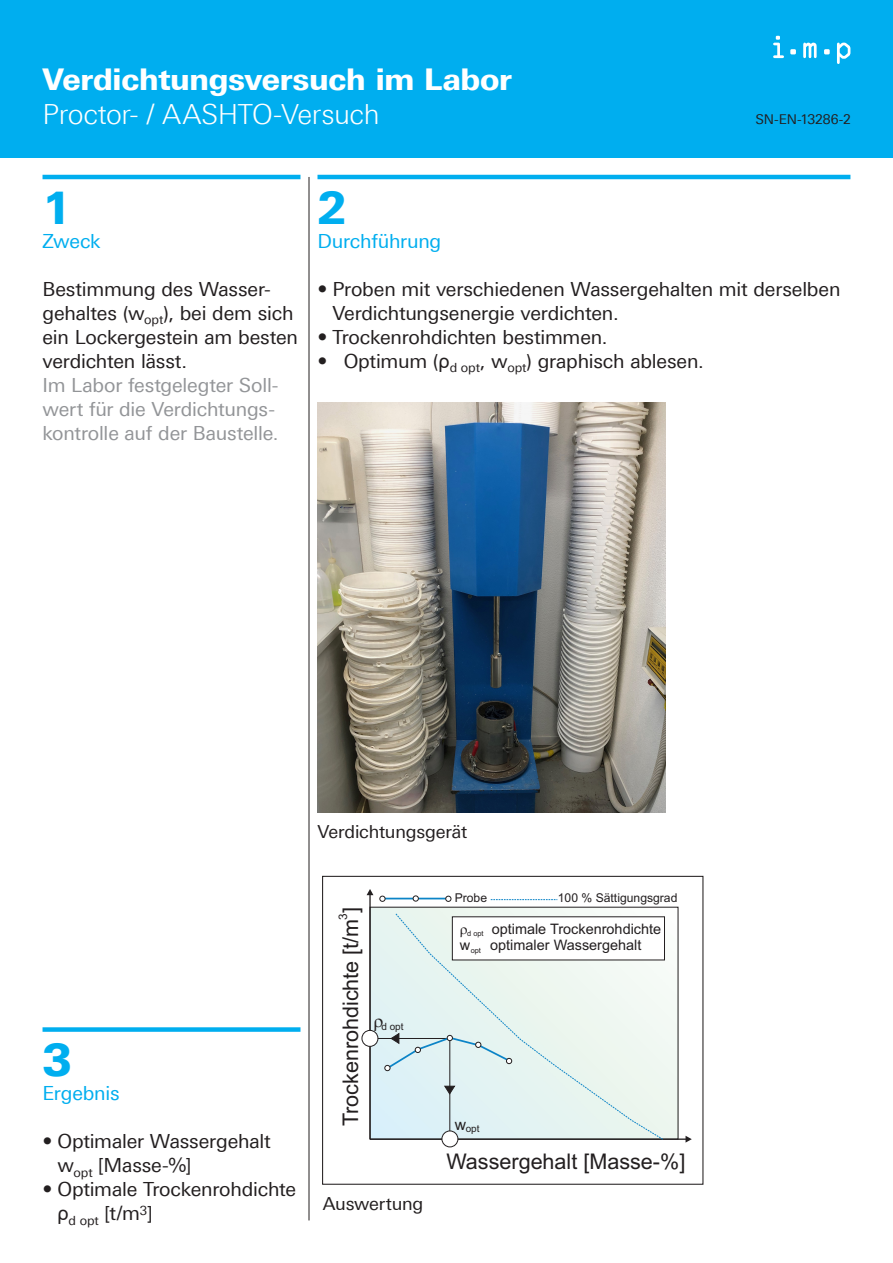
<style>
.page{position:relative;width:893px;height:1263px;background:#fff}
.page>*{position:absolute;margin:0;border:0;box-sizing:border-box;transform-origin:0 0}
.Zahl{font:800 45px "Linotype Univers 730";color:#00aeef}
.Titel{font:800 30px "Linotype Univers 730";letter-spacing:-.01em;color:#fff}
.Untertitel{font:300 27.75px "Linotype Univers 330";letter-spacing:-.015em;color:#fff}
.t1{font:24.67px "Arial";color:#231f20}
.t2{font:21.6px "Arial";color:#231f20}
.Textkörper{font:19.5px/24px "Linotype Univers 430";letter-spacing:-.01em;color:#231f20}
.Textkörper_Grau{font:19.5px/24px "Linotype Univers 430";letter-spacing:-.01em;color:#939598}
.GS{font:19.5px "Linotype Univers 430";letter-spacing:-.01em;color:#00aeef}
.Textkörper_klein{font:18px "Linotype Univers 430";letter-spacing:-.01em;color:#231f20}
.t3{font:16.05px "Arial";color:#231f20}
.t4{font:14.48px "Arial";color:#231f20}
.Norm_neu{font:13.5px "Linotype Univers 430";letter-spacing:-.015em;color:#231f20}
.t5{font:12.67px "Linotype Univers 430";color:#231f20}
.t6{font:12.15px "Arial";color:#231f20}
.t7{font:11.85px "Arial";color:#231f20}
.t8{font:9.98px "Arial";color:#231f20}
.t9{font:7.43px "Arial";color:#231f20}
.s1{font-family:"Arial"}
</style>
<div class="page">
<div style="left:0;top:0;width:893px;height:158px;background:#00aeef"></div>
<svg style="left:773px;top:36px;width:11px;height:22px"></svg>
<svg style="left:790px;top:49px;width:6px;height:5px"></svg>
<svg style="left:803px;top:43px;width:14px;height:15px"></svg>
<svg style="left:824px;top:49px;width:6px;height:5px"></svg>
<svg style="left:837px;top:43px;width:13px;height:21px"></svg>
<div style="left:43px;top:1027px;width:257px;height:5px;background:#00aeef"></div>
<hr style="left:43px;top:175px;width:257px;height:4px;background:#00aeef">
<hr style="left:317px;top:175px;width:533px;height:4px;background:#00aeef">
<hr style="left:309px;top:177px;width:1px;height:1043px;background:#231f20">
<img style="left:317px;top:403px;width:348px;height:410px">
<img style="left:372px;top:909px;width:304px;height:228px">
<hr style="left:369px;top:895px;width:2px;height:244px;background:#231f20">
<svg style="left:367px;top:889px;width:6px;height:6px"></svg>
<hr style="left:370px;top:1138px;width:316px;height:2px;background:#231f20">
<svg style="left:685px;top:1136px;width:7px;height:6px"></svg>
<svg style="left:395px;top:899px;width:269px;height:241px"></svg>
<hr style="left:382px;top:898px;width:66px;height:1px;background:#0c84c7">
<svg style="left:380px;top:896px;width:5px;height:5px"></svg>
<svg style="left:446px;top:896px;width:5px;height:5px"></svg>
<svg style="left:413px;top:896px;width:6px;height:5px"></svg>
<hr style="left:449px;top:1038px;width:1px;height:100px;background:#231f20">
<svg style="left:445px;top:1086px;width:10px;height:8px"></svg>
<div style="left:442px;top:1131px;width:16px;height:16px;background:#fff;border-radius:50%"></div>
<div style="left:442px;top:1130px;width:16px;height:17px;border:1px solid #231f20;border-radius:50%"></div>
<div style="left:362px;top:1030px;width:16px;height:16px;background:#fff;border-radius:50%"></div>
<div style="left:362px;top:1030px;width:16px;height:17px;border:1px solid #231f20;border-radius:50%"></div>
<div style="left:452px;top:917px;width:212px;height:43px;background:#fff"></div>
<div style="left:322px;top:876px;width:381px;height:309px;border:1px solid #231f20"></div>
<hr style="left:318px;top:1262px;width:395px;height:1px;background:#0d71b9">
<hr style="left:318px;top:866px;width:395px;height:1px;background:#0d71b9">
<hr style="left:318px;top:866px;width:1px;height:323px;background:#0d71b9">
<hr style="left:732px;top:866px;width:1px;height:323px;background:#0d71b9">
<svg style="left:374px;top:1018px;width:138px;height:53px;background:#d6e8ea"></svg>
<p class="Titel" style="left:43px;top:61px;width:471px">Verdichtungsversuch im Labor</p>
<p class="Untertitel" style="left:43px;top:98px;width:339px">Proctor- / AASHTO-Versuch</p>
<p class="Norm_neu" style="left:755px;top:111px;width:97px">SN-EN-13286-2</p>
<p class="Zahl" style="left:43px;top:180px;width:31px">1</p>
<p class="GS" style="left:43px;top:230px;width:60px">Zweck</p>
<p class="Textkörper" style="left:43px;top:277px;width:257px">Bestimmung des Wasser&shy;gehaltes (w<sub>opt</sub>), bei dem sich ein Lockergestein am besten verdichten lässt.</p>
<p class="Textkörper_Grau" style="left:43px;top:373px;width:238px">Im Labor festgelegter Soll&shy;wert für die Verdichtungs&shy;kontrolle auf der Baustelle.</p>
<p class="Zahl" style="left:317px;top:180px;width:31px">2</p>
<p class="GS" style="left:317px;top:230px;width:125px">Durchführung</p>
<p class="Textkörper" style="left:332px;top:277px;width:510px;text-indent:-15px">• Proben mit verschiedenen Wassergehalten mit derselben<br>Verdichtungsenergie verdichten.</p>
<p class="Textkörper" style="left:317px;top:325px;width:292px">• Trockenrohdichten bestimmen.</p>
<p class="Textkörper" style="left:317px;top:349px;width:388px">• Optimum (<span class="s1">ρ</span><sub>d</sub> <sub>opt</sub>, w<sub>opt</sub>) graphisch ablesen.</p>
<p class="Textkörper_klein" style="left:317px;top:821px;width:151px">Verdichtungsgerät</p>
<p class="t1" style="left:251px;top:829px;width:269px">, w ) graphisch ablesen</p>
<p class="Zahl" style="left:43px;top:1033px;width:31px">3</p>
<p class="GS" style="left:43px;top:1082px;width:79px">Ergebnis</p>
<p class="Textkörper" style="left:57px;top:1129px;width:215px;text-indent:-15px">• Optimaler Wassergehalt w<sub>opt</sub> [Masse-%]</p>
<p class="Textkörper" style="left:43px;top:1177px;width:255px">• Optimale Trockenrohdichte</p>
<p class="t5" style="left:57px;top:1213px;width:97px"><sup>ρ</sup>d opt <sup>[t/m</sup>3<sup>]</sup></p>
<p class="t3" style="left:66px;top:1192px;width:131px">Verdichtungsgerät</p>
<p class="t2" style="left:342px;top:1126px;width:221px;rotate:-90deg">Trockenrohdichte [t/m ]</p>
<p class="t7" style="left:338px;top:920px;width:8px;rotate:-90deg">3</p>
<p class="t8" style="left:381px;top:1023px;width:24px">d opt</p>
<p class="t3" style="left:324px;top:1192px;width:86px">Auswertung</p>
<p class="Textkörper_klein" style="left:323px;top:1193px;width:102px">Auswertung</p>
<p class="t6" style="left:455px;top:893px;width:34px">Probe</p>
<p class="t6" style="left:558px;top:893px;width:121px">100 % Sättigungsgrad</p>
<p class="t4" style="left:492px;top:924px;width:171px">optimale Trockenrohdichte</p>
<p class="t9" style="left:467px;top:930px;width:18px">d opt</p>
<p class="t9" style="left:471px;top:948px;width:12px">opt</p>
<p class="t4" style="left:460px;top:940px;width:12px">w</p>
<p class="t4" style="left:490px;top:940px;width:153px">optimaler Wassergehalt</p>
<p class="t8" style="left:455px;top:1124px;width:26px"><sup>w</sup>opt</p>
<p class="t2" style="left:446px;top:1153px;width:240px">Wassergehalt [Masse-%]</p>
</div>
